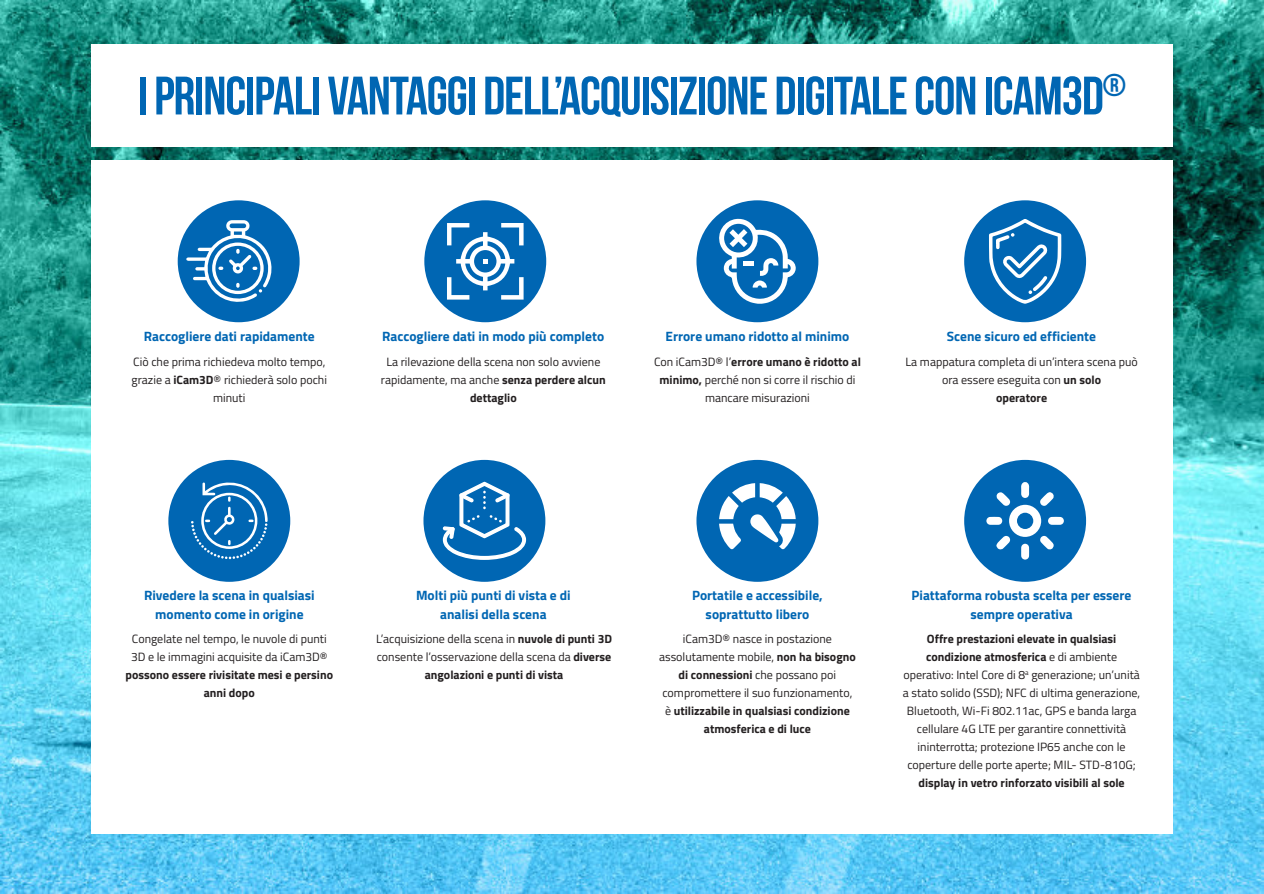
<style>
.page{position:relative;width:1264px;height:894px;background:#fff}
.page>*{position:absolute;margin:0;border:0;box-sizing:border-box;transform-origin:0 0}
.t1{font:700 54px "Bebas Neue";letter-spacing:-.02em;color:#0066b3}
.t2{font:700 13.5px/18.6px "Titillium Web";color:#0066b3;text-align:center}
.t3{font:12px/18px "Titillium Web";color:#231f20;text-align:center}
.t4{font:700 12px/18px "Titillium Web";color:#231f20;text-align:center}
.s1{font-weight:700}
</style>
<div class="page">
<img style="left:0;top:0;width:1263px;height:893px">
<div style="left:91px;top:160px;width:1081px;height:674px;background:#fff"></div>
<div style="left:423px;top:459px;width:122px;height:122px;background:#0066b3;border-radius:50%"></div>
<svg style="left:442px;top:481px;width:84px;height:79px"></svg>
<div style="left:168px;top:459px;width:122px;height:122px;background:#0066b3;border-radius:50%"></div>
<div style="left:696px;top:459px;width:122px;height:122px;background:#0066b3;border-radius:50%"></div>
<svg style="left:191px;top:482px;width:76px;height:77px"></svg>
<div style="left:424px;top:200px;width:122px;height:122px;background:#0066b3;border-radius:50%"></div>
<svg style="left:447px;top:223px;width:76px;height:76px"></svg>
<div style="left:696px;top:200px;width:122px;height:122px;background:#0066b3;border-radius:50%"></div>
<svg style="left:719px;top:218px;width:76px;height:85px"></svg>
<div style="left:963px;top:200px;width:122px;height:122px;background:#0066b3;border-radius:50%"></div>
<svg style="left:989px;top:219px;width:72px;height:84px"></svg>
<div style="left:178px;top:200px;width:121px;height:122px;background:#0066b3;border-radius:50%"></div>
<svg style="left:186px;top:220px;width:86px;height:85px"></svg>
<div style="left:963px;top:459px;width:122px;height:122px;background:#0066b3;border-radius:50%"></div>
<svg style="left:719px;top:483px;width:76px;height:66px"></svg>
<svg style="left:986px;top:482px;width:77px;height:77px"></svg>
<div style="left:91px;top:44px;width:1081px;height:103px;background:#fff"></div>
<h1 class="t1" style="left:138px;top:74px;width:989px">I PRINCIPALI VANTAGGI DELL’ACQUISIZIONE DIGITALE CON ICAM3D<sup>®</sup></h1>
<p class="t2" style="left:144px;top:326px;width:172px">Raccogliere dati rapidamente</p>
<p class="t2" style="left:382px;top:326px;width:223px">Raccogliere dati in modo più completo</p>
<p class="t2" style="left:665px;top:326px;width:185px">Errore umano ridotto al minimo</p>
<p class="t2" style="left:946px;top:326px;width:150px">Scene sicuro ed efficiente</p>
<p class="t3" style="left:131px;top:352px;width:197px">Ciò che prima richiedeva molto tempo, grazie a <span class="s1">iCam3D</span>® richiederà solo pochi minuti</p>
<p class="t3" style="left:381px;top:352px;width:226px">La rilevazione della scena non solo avviene rapidamente, ma anche <span class="s1">senza perdere alcun dettaglio</span></p>
<p class="t3" style="left:654px;top:352px;width:208px">Con iCam3D® l’<span class="s1">errore umano è ridotto al minimo,</span> perché non si corre il rischio di mancare misurazioni</p>
<p class="t3" style="left:905px;top:352px;width:233px">La mappatura completa di un’intera scena può ora essere eseguita con <span class="s1">un solo<br>operatore</span></p>
<p class="t2" style="left:144px;top:585px;width:172px">Rivedere la scena in qualsiasi momento come in origine</p>
<p class="t2" style="left:416px;top:585px;width:156px">Molti più punti di vista e di analisi della scena</p>
<p class="t2" style="left:692px;top:585px;width:132px">Portatile e accessibile, soprattutto libero</p>
<p class="t2" style="left:911px;top:585px;width:221px">Piattaforma robusta scelta per essere sempre operativa</p>
<p class="t3" style="left:659px;top:629px;width:198px">iCam3D® nasce in postazione assolutamente mobile, <span class="s1">non ha bisogno di connessioni</span> che possano poi compromettere il suo funzionamento, è <span class="s1">utilizzabile in qualsiasi condizione atmosferica e di luce</span></p>
<p class="t3" style="left:902px;top:629px;width:239px"><span class="s1">Offre prestazioni elevate in qualsiasi condizione atmosferica</span> e di ambiente operativo: Intel Core di 8<sup>a</sup> generazione; un’unità a stato solido (SSD); NFC di ultima generazione, Bluetooth, Wi-Fi 802.11ac, GPS e banda larga cellulare 4G LTE per garantire connettività ininterrotta; protezione IP65 anche con le coperture delle porte aperte; MIL- STD-810G;</p>
<p class="t4" style="left:918px;top:773px;width:208px">display in vetro rinforzato visibili al sole</p>
<p class="t3" style="left:131px;top:629px;width:198px;text-align:left">Congelate nel tempo, le nuvole di punti<br>3D e le immagini acquisite da iCam3D®</p>
<p class="t4" style="left:125px;top:665px;width:209px">possono essere rivisitate mesi e persino anni dopo</p>
<p class="t3" style="left:376px;top:629px;width:237px">L’acquisizione della scena in <span class="s1">nuvole di punti 3D </span>consente l’osservazione della scena da <span class="s1">diverse angolazioni e punti di vista</span></p>
</div>
